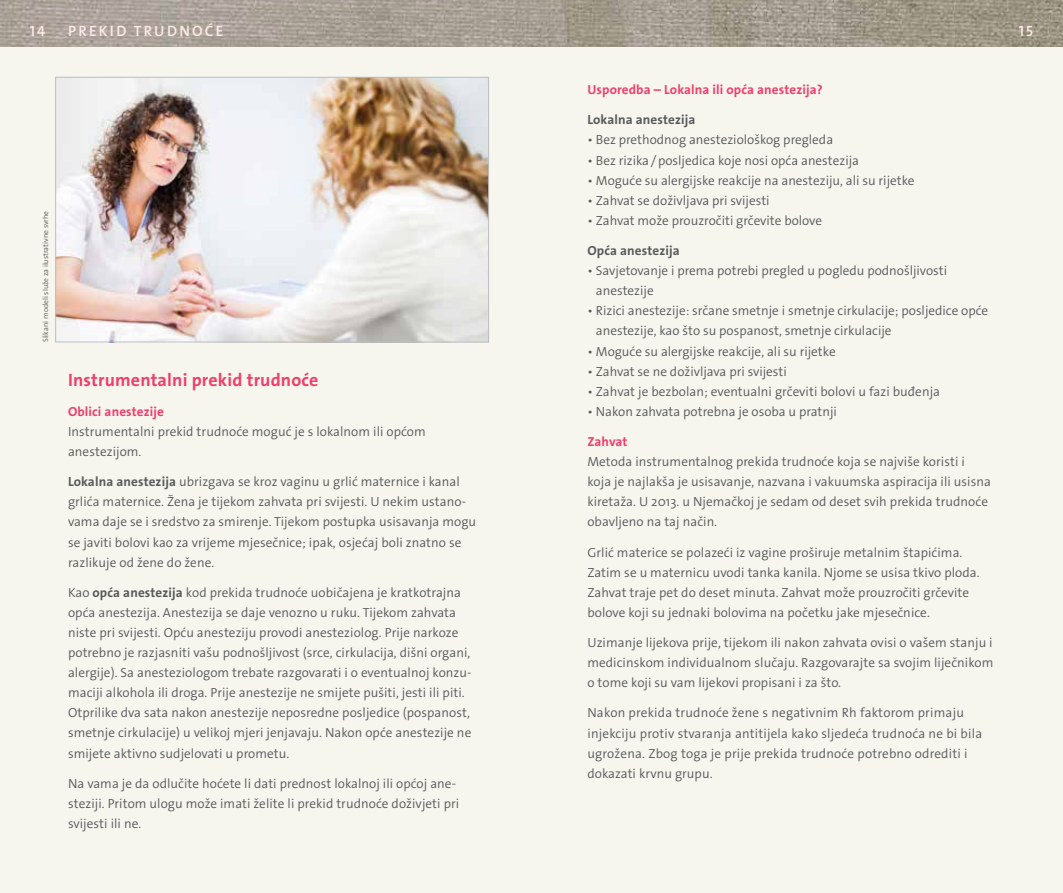
<style>
.page{position:relative;width:1063px;height:893px;background:#f6f5ee}
.page>*{position:absolute;margin:0;border:0;box-sizing:border-box;transform-origin:0 0}
.t1{font:700 18px "The Sans Os F";color:#ef3f6b}
.t2{font:600 15px "The Sans Os F";letter-spacing:.15em;color:#fdeae9}
.t3{font:13.2px/20.1px "The Sans LP4 Se Lig";letter-spacing:.005em;color:#58595b}
.t4{font:700 13.2px "The Sans Os F";letter-spacing:.01em;color:#ef3f6b}
.t5{font:700 13.2px "The Sans Os F";letter-spacing:.01em;color:#58595b}
.t6{font:7.5px "The Sans LP4 Se Lig";letter-spacing:.005em;color:#58595b}
.s1{font-family:"The Sans Os F";font-weight:700}
</style>
<div class="page">
<img style="left:0;top:0;width:1063px;height:47px">
<img style="left:57px;top:79px;width:430px;height:261px">
<div style="left:55px;top:77px;width:434px;height:265px;border:1px solid #bcbec0"></div>
<p class="t2" style="left:30px;top:21px;width:17px">14</p>
<p class="t2" style="left:68px;top:21px;width:157px">PREKID TRUDNOĆE</p>
<p class="t2" style="left:1019px;top:21px;width:16px">15</p>
<p class="t6" style="left:41px;top:342px;width:133px;rotate:-90deg">Slikani modeli služe za ilustrativne svrhe</p>
<h1 class="t1" style="left:68px;top:368px;width:252px">Instrumentalni prekid trudnoće</h1>
<p class="t4" style="left:68px;top:403px;width:98px">Oblici anestezije</p>
<p class="t3" style="left:68px;top:421px;width:359px">Instrumentalni prekid trudnoće moguć je s lokalnom ili općom anestezijom.</p>
<p class="t3" style="left:68px;top:472px;width:410px"><span class="s1">Lokalna anestezija</span> ubrizgava se kroz vaginu u grlić maternice i kanal grlića maternice. Žena je tijekom zahvata pri svijesti. U nekim ustano&shy;vama daje se i sredstvo za smirenje. Tijekom postupka usisavanja mogu se javiti bolovi kao za vrijeme mjesečnice; ipak, osjećaj boli znatno se razlikuje od žene do žene.</p>
<p class="t3" style="left:68px;top:582px;width:405px">Kao <span class="s1">opća anestezija</span> kod prekida trudnoće uobičajena je kratkotrajna opća anestezija. Anestezija se daje venozno u ruku. Tijekom zahvata niste pri svijesti. Opću anesteziju provodi anesteziolog. Prije narkoze potrebno je razjasniti vašu podnošljivost (srce, cirkulacija, dišni organi, alergije). Sa anesteziologom trebate razgovarati i o eventualnoj konzu&shy;maciji alkohola ili droga. Prije anestezije ne smijete pušiti, jesti ili piti.<br>Otprilike dva sata nakon anestezije neposredne posljedice (pospanost, smetnje cirkulacije) u velikoj mjeri jenjavaju. Nakon opće anestezije ne smijete aktivno sudjelovati u prometu.</p>
<p class="t3" style="left:68px;top:773px;width:393px">Na vama je da odlučite hoćete li dati prednost lokalnoj ili općoj ane&shy;steziji. Pritom ulogu može imati želite li prekid trudnoće doživjeti pri svijesti ili ne.</p>
<p class="t4" style="left:587px;top:81px;width:237px">Usporedba – Lokalna ili opća anestezija?</p>
<p class="t5" style="left:587px;top:111px;width:109px">Lokalna anestezija</p>
<p class="t3" style="left:587px;top:130px;width:247px">• Bez prethodnog anesteziološkog pregleda</p>
<p class="t3" style="left:587px;top:150px;width:273px">• Bez rizika/posljedica koje nosi opća anestezija</p>
<p class="t3" style="left:587px;top:170px;width:329px">• Moguće su alergijske reakcije na anesteziju, ali su rijetke</p>
<p class="t3" style="left:587px;top:190px;width:184px">• Zahvat se doživljava pri svijesti</p>
<p class="t3" style="left:587px;top:210px;width:236px">• Zahvat može prouzročiti grčevite bolove</p>
<p class="t5" style="left:587px;top:242px;width:94px">Opća anestezija</p>
<p class="t3" style="left:596px;top:261px;width:353px;text-indent:-9px">• Savjetovanje i prema potrebi pregled u pogledu podnošljivosti anestezije</p>
<p class="t3" style="left:596px;top:301px;width:394px;text-indent:-9px">• Rizici anestezije: srčane smetnje i smetnje cirkulacije; posljedice opće anestezije, kao što su pospanost, smetnje cirkulacije</p>
<p class="t3" style="left:587px;top:341px;width:250px">• Moguće su alergijske reakcije, ali su rijetke</p>
<p class="t3" style="left:587px;top:361px;width:201px">• Zahvat se ne doživljava pri svijesti</p>
<p class="t3" style="left:587px;top:381px;width:354px">• Zahvat je bezbolan; eventualni grčeviti bolovi u fazi buđenja</p>
<p class="t3" style="left:587px;top:401px;width:251px">• Nakon zahvata potrebna je osoba u pratnji</p>
<p class="t4" style="left:587px;top:433px;width:42px">Zahvat</p>
<p class="t3" style="left:587px;top:452px;width:405px">Metoda instrumentalnog prekida trudnoće koja se najviše koristi i koja je najlakša je usisavanje, nazvana i vakuumska aspiracija ili usisna kiretaža. U 2013. u Njemačkoj je sedam od deset svih prekida trudnoće obavljeno na taj način.</p>
<p class="t3" style="left:587px;top:542px;width:394px">Grlić materice se polazeći iz vagine proširuje metalnim štapićima.<br>Zatim se u maternicu uvodi tanka kanila. Njome se usisa tkivo ploda.<br>Zahvat traje pet do deset minuta. Zahvat može prouzročiti grčevite bolove koji su jednaki bolovima na početku jake mjesečnice.</p>
<p class="t3" style="left:587px;top:633px;width:408px;text-align:justify">Uzimanje lijekova prije, tijekom ili nakon zahvata ovisi o vašem stanju i medicinskom individualnom slučaju. Razgovarajte sa svojim liječnikom o tome koji su vam lijekovi propisani i za što.</p>
<p class="t3" style="left:587px;top:703px;width:396px">Nakon prekida trudnoće žene s negativnim Rh faktorom primaju injekciju protiv stvaranja antitijela kako sljedeća trudnoća ne bi bila ugrožena. Zbog toga je prije prekida trudnoće potrebno odrediti i dokazati krvnu grupu.</p>
</div>
